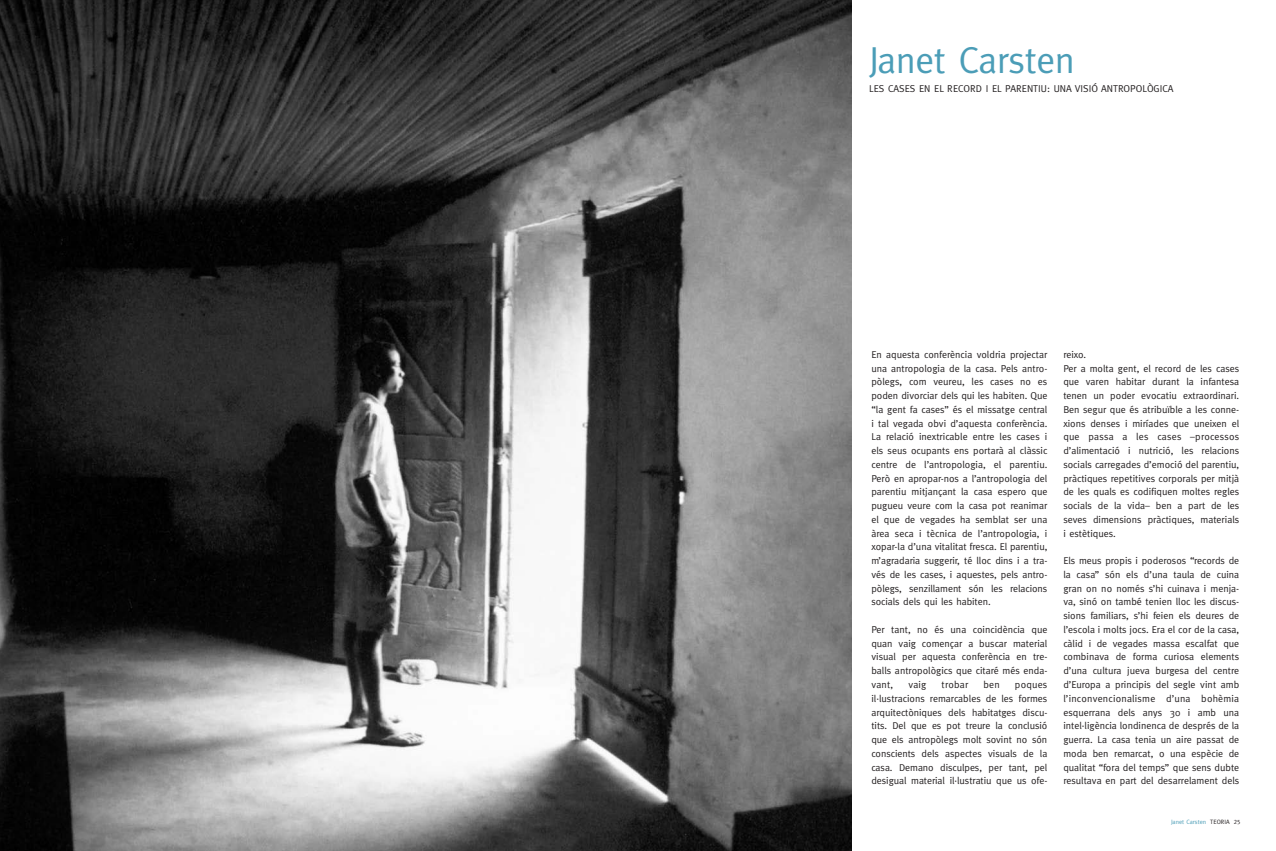
<style>
.page{position:relative;width:1276px;height:851px;background:#fff}
.page>*{position:absolute;margin:0;border:0;box-sizing:border-box;transform-origin:0 0}
.t1{font:37.5px "Meta";letter-spacing:-.01em;color:#4b9db7}
.t2{font:10px/13.8px "Meta";color:#231f20;text-align:justify}
.t3{font:6.25px "Meta";color:#4b9db7}
.s1{font-family:"Meta Caps";color:#231f20}
</style>
<div class="page">
<img style="left:0;top:0;width:852px;height:850px">
<h1 class="t1" style="left:869px;top:38px;width:207px">Janet Carsten</h1>
<p class="t2" style="left:869px;top:82px;width:306px">LES CASES EN EL RECORD I EL PARENTIU: UNA VISIÓ ANTROPOLÒGICA</p>
<p class="t2" style="left:871px;top:347px;width:177px">En aquesta conferència voldria projectar una antropologia de la casa. Pels antro&shy;pòlegs, com veureu, les cases no es poden divorciar dels qui les habiten. Que “la gent fa cases” és el missatge central i tal vegada obvi d’aquesta conferència.<br>La relació inextricable entre les cases i els seus ocupants ens portarà al clàssic centre de l’antropologia, el parentiu.<br>Però en apropar-nos a l’antropologia del parentiu mitjançant la casa espero que pugueu veure com la casa pot reanimar el que de vegades ha semblat ser una àrea seca i tècnica de l’antropologia, i xopar-la d’una vitalitat fresca. El parentiu, m’agradaria suggerir, té lloc dins i a tra&shy;vés de les cases, i aquestes, pels antro&shy;pòlegs, senzillament són les relacions socials dels qui les habiten.</p>
<p class="t2" style="left:871px;top:622px;width:177px">Per tant, no és una coincidència que quan vaig començar a buscar material visual per aquesta conferència en tre&shy;balls antropològics que citaré més enda&shy;vant,</p>
<p class="t2" style="left:908px;top:677px;width:20px">vaig</p>
<p class="t2" style="left:941px;top:677px;width:28px">trobar</p>
<p class="t2" style="left:983px;top:677px;width:18px">ben</p>
<p class="t2" style="left:871px;top:677px;width:177px;text-indent:143px">poques il·lustracions remarcables de les formes arquitectòniques dels habitatges discu&shy;tits. Del que es pot treure la conclusió que els antropòlegs molt sovint no són conscients dels aspectes visuals de la casa. Demano disculpes, per tant, pel desigual material il·lustratiu que us ofe-</p>
<p class="t2" style="left:1063px;top:347px;width:177px;text-align:left">reixo.<br>Per a molta gent, el record de les cases que varen habitar durant la infantesa tenen un poder evocatiu extraordinari.<br>Ben segur que és atribuïble a les conne&shy;xions denses i miríades que uneixen el que passa a les cases –processos d’alimentació i nutrició, les relacions socials carregades d’emoció del parentiu, pràctiques repetitives corporals per mitjà de les quals es codifiquen moltes regles socials de la vida– ben a part de les seves dimensions pràctiques, materials i estètiques.</p>
<p class="t2" style="left:1063px;top:553px;width:177px">Els meus propis i poderosos “records de la casa” són els d’una taula de cuina gran on no només s’hi cuinava i menja&shy;va, sinó on també tenien lloc les discus&shy;sions familiars, s’hi feien els deures de l’escola i molts jocs. Era el cor de la casa, càlid i de vegades massa escalfat que combinava de forma curiosa elements d’una cultura jueva burgesa del centre d’Europa a principis del segle vint amb l’inconvencionalisme d’una bohèmia esquerrana dels anys 30 i amb una intel·ligència londinenca de després de la guerra. La casa tenia un aire passat de moda ben remarcat, o una espècie de qualitat “fora del temps” que sens dubte resultava en part del desarrelament dels</p>
<p class="t3" style="left:1171px;top:818px;width:71px">Janet Carsten <span class="s1">TEORIA 25</span></p>
</div>
